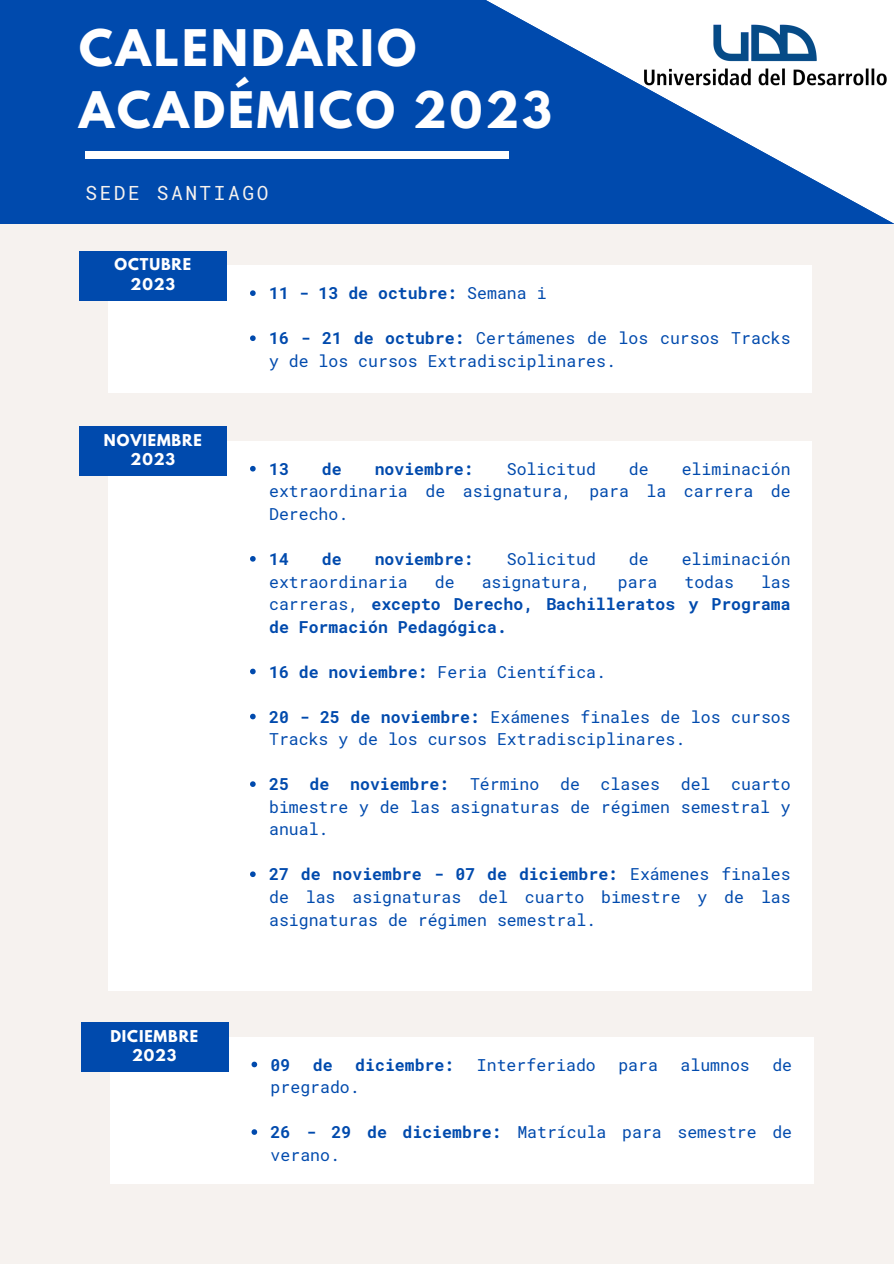
<style>
.page{position:relative;width:894px;height:1264px;background:#fff}
.page>*{position:absolute;margin:0;border:0;box-sizing:border-box;transform-origin:0 0}
.t1{font:700 44.7px/61.9px "League Spartan";letter-spacing:.07em;color:#fff}
.t2{font:19.5px "Roboto Mono";letter-spacing:.13em;color:#f6f2ef}
.t3{font:16.5px/22.5px "Roboto Mono";color:#004aad}
.t4{font:700 16.5px/22.5px "Roboto Mono";color:#004aad;text-align:justify}
.t5{font:700 14.4px/19.2px "League Spartan";letter-spacing:.06em;color:#fff;text-align:center}
.s1{font-weight:400}
.s2{font-weight:700}
</style>
<div class="page">
<div style="left:0;top:0;width:893px;height:1263px;background:#f6f2ef"></div>
<div style="left:0;top:0;width:893px;height:224px;background:#004aad"></div>
<div style="left:109px;top:266px;width:702px;height:127px;background:#fff"></div>
<div style="left:79px;top:251px;width:148px;height:50px;background:#004aad"></div>
<svg style="left:250px;top:290px;width:5px;height:6px"></svg>
<svg style="left:250px;top:335px;width:5px;height:6px"></svg>
<div style="left:85px;top:151px;width:423px;height:7px;background:#fff"></div>
<svg style="left:399px;top:0;width:494px;height:223px"></svg>
<img style="left:636px;top:12px;width:257px;height:83px">
<div style="left:109px;top:441px;width:702px;height:549px;background:#fff"></div>
<div style="left:79px;top:426px;width:148px;height:50px;background:#004aad"></div>
<svg style="left:250px;top:466px;width:5px;height:5px"></svg>
<svg style="left:250px;top:556px;width:5px;height:5px"></svg>
<svg style="left:250px;top:668px;width:5px;height:6px"></svg>
<svg style="left:250px;top:713px;width:5px;height:6px"></svg>
<svg style="left:250px;top:781px;width:5px;height:6px"></svg>
<svg style="left:250px;top:871px;width:5px;height:6px"></svg>
<div style="left:110px;top:1036px;width:703px;height:147px;background:#fff"></div>
<div style="left:81px;top:1022px;width:147px;height:49px;background:#004aad"></div>
<svg style="left:251px;top:1061px;width:6px;height:6px"></svg>
<svg style="left:251px;top:1129px;width:6px;height:5px"></svg>
<p class="t1" style="left:79px;top:23px;width:474px">CALENDARIO<br>ACADÉMICO 2023</p>
<p class="t2" style="left:85px;top:179px;width:184px">SEDE SANTIAGO</p>
<p class="t5" style="left:115px;top:257px;width:78px">OCTUBRE</p>
<p class="t5" style="left:130px;top:276px;width:46px">2023</p>
<p class="t5" style="left:104px;top:432px;width:99px">NOVIEMBRE<br>2023</p>
<p class="t5" style="left:110px;top:1028px;width:89px">DICIEMBRE<br>2023</p>
<p class="t4" style="left:269px;top:282px;width:279px">11 - 13 de octubre: <span class="s1">Semana i</span></p>
<p class="t3" style="left:269px;top:327px;width:523px"><span class="s2">16 - 21 de octubre:</span> Certámenes de los cursos Tracks y de los cursos Extradisciplinares.</p>
<p class="t3" style="left:269px;top:457px;width:523px;text-align:justify;text-indent:412px">eliminación extraordinaria de asignatura, para la carrera de Derecho.</p>
<p class="t4" style="left:269px;top:547px;width:21px">14</p>
<p class="t4" style="left:322px;top:547px;width:21px">de</p>
<p class="t4" style="left:374px;top:547px;width:101px">noviembre:</p>
<p class="t3" style="left:506px;top:547px;width:91px">Solicitud</p>
<p class="t3" style="left:628px;top:547px;width:21px">de</p>
<p class="t3" style="left:681px;top:547px;width:110px">eliminación</p>
<p class="t3" style="left:269px;top:570px;width:140px">extraordinaria</p>
<p class="t3" style="left:435px;top:570px;width:21px">de</p>
<p class="t3" style="left:481px;top:570px;width:110px">asignatura,</p>
<p class="t3" style="left:617px;top:570px;width:41px">para</p>
<p class="t3" style="left:684px;top:570px;width:51px">todas</p>
<p class="t4" style="left:269px;top:457px;width:21px">13</p>
<p class="t4" style="left:322px;top:457px;width:21px">de</p>
<p class="t4" style="left:374px;top:457px;width:101px">noviembre:</p>
<p class="t3" style="left:506px;top:457px;width:91px">Solicitud</p>
<p class="t3" style="left:628px;top:457px;width:21px">de</p>
<p class="t4" style="left:269px;top:570px;width:523px;text-indent:491px"><span class="s1">las carreras,</span> excepto Derecho, Bachilleratos y Programa de Formación Pedagógica.</p>
<p class="t3" style="left:269px;top:660px;width:338px"><span class="s2">16 de noviembre:</span> Feria Científica.</p>
<p class="t3" style="left:269px;top:705px;width:523px"><span class="s2">20 - 25 de noviembre:</span> Exámenes finales de los cursos<br>Tracks y de los cursos Extradisciplinares.</p>
<p class="t4" style="left:269px;top:772px;width:21px">25</p>
<p class="t4" style="left:309px;top:772px;width:21px">de</p>
<p class="t4" style="left:350px;top:772px;width:101px">noviembre:</p>
<p class="t3" style="left:470px;top:772px;width:71px">Término</p>
<p class="t3" style="left:560px;top:772px;width:21px">de</p>
<p class="t3" style="left:600px;top:772px;width:61px">clases</p>
<p class="t3" style="left:680px;top:772px;width:31px">del</p>
<p class="t3" style="left:269px;top:772px;width:523px;text-align:justify;text-indent:462px">cuarto bimestre y de las asignaturas de régimen semestral y anual.</p>
<p class="t3" style="left:269px;top:862px;width:523px;text-align:justify"><span class="s2">27 de noviembre - 07 de diciembre:</span> Exámenes finales de las asignaturas del cuarto bimestre y de las asignaturas de régimen semestral.</p>
<p class="t4" style="left:270px;top:1052px;width:21px">09</p>
<p class="t4" style="left:313px;top:1052px;width:21px">de</p>
<p class="t4" style="left:355px;top:1052px;width:101px">diciembre:</p>
<p class="t3" style="left:477px;top:1052px;width:120px">Interferiado</p>
<p class="t3" style="left:618px;top:1052px;width:41px">para</p>
<p class="t3" style="left:680px;top:1052px;width:71px">alumnos</p>
<p class="t3" style="left:772px;top:1052px;width:21px">de</p>
<p class="t3" style="left:270px;top:1075px;width:91px">pregrado.</p>
<p class="t3" style="left:270px;top:1120px;width:523px"><span class="s2">26 - 29 de diciembre:</span> Matrícula para semestre de verano.</p>
</div>
